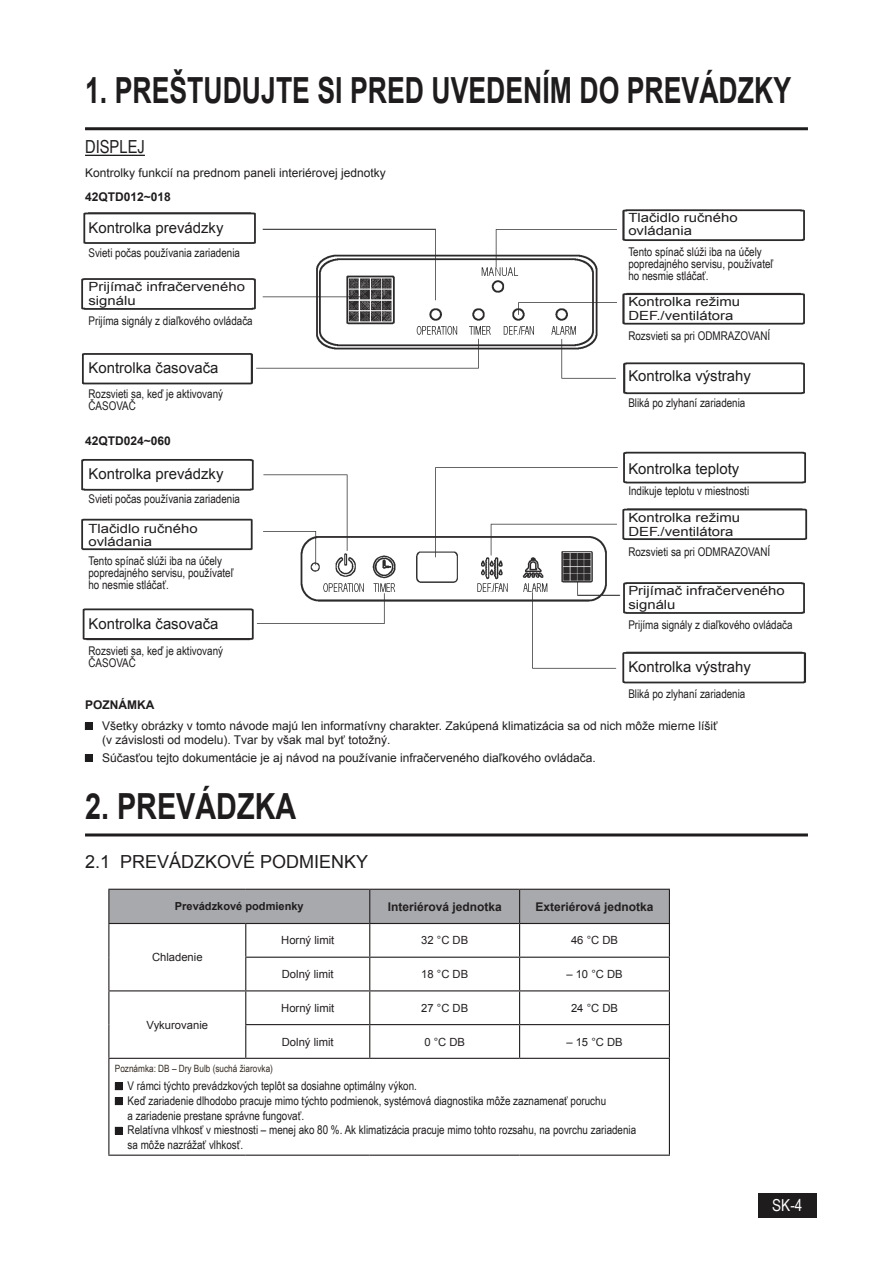
<style>
.page{position:relative;width:893px;height:1263px;background:#fff}
.page>*{position:absolute;margin:0;border:0;box-sizing:border-box;transform-origin:0 0}
.t1{font:700 36px "Arial";color:#1f1c1d;scale:.74 1}
.t2{font:700 36px "Arial";color:#1f1c1d;scale:.8 1}
.t3{font:18px "Arial";color:#1f1c1d}
.t4{font:18px "Arial Narrow";color:#1f1c1d}
.t5{font:16.5px "Arial Narrow";color:#fff}
.t6{font:14.85px "Arial";color:#1f1c1d}
.t7{font:12.6px/13.5px "Arial";color:#1f1c1d;scale:1.18 1}
.t8{font:12px/12px "Arial Narrow";color:#1f1c1d}
.t9{font:12px/14.2px "Arial";color:#1f1c1d}
.t10{font:700 12px "Arial";color:#231f20}
.t11{font:700 12px "Arial";color:#1f1c1d}
.t12{font:11.25px "Arial";color:#231f20}
.t13{font:700 11.1px "Arial";color:#1f1c1d}
.t14{font:10.05px "Arial Narrow";color:#342b22}
</style>
<div class="page">
<hr style="left:85px;top:127px;width:723px;height:3px;background:#1f1c1d">
<hr style="left:85px;top:833px;width:723px;height:3px;background:#1f1c1d">
<img style="left:81px;top:209px;width:727px;height:475px">
<hr style="left:85px;top:155px;width:60px;height:1px;background:#1f1c1d">
<svg style="left:85px;top:723px;width:8px;height:7px"></svg>
<svg style="left:85px;top:754px;width:8px;height:8px"></svg>
<div style="left:758px;top:1193px;width:58px;height:24px;background:#1f1c1d"></div>
<div style="left:109px;top:890px;width:560px;height:33px;background:#a8a9ad"></div>
<hr style="left:669px;top:1059px;width:1px;height:95px;background:#231f20">
<hr style="left:108px;top:889px;width:138px;height:1px;background:#231f20">
<hr style="left:108px;top:890px;width:1px;height:33px;background:#231f20">
<hr style="left:246px;top:889px;width:124px;height:1px;background:#231f20">
<hr style="left:370px;top:889px;width:150px;height:1px;background:#231f20">
<hr style="left:369px;top:890px;width:1px;height:33px;background:#231f20">
<hr style="left:520px;top:889px;width:150px;height:1px;background:#231f20">
<hr style="left:519px;top:890px;width:1px;height:33px;background:#231f20">
<hr style="left:669px;top:890px;width:1px;height:33px;background:#231f20">
<hr style="left:108px;top:923px;width:138px;height:1px;background:#231f20">
<hr style="left:108px;top:924px;width:1px;height:33px;background:#231f20">
<hr style="left:108px;top:957px;width:1px;height:33px;background:#231f20">
<hr style="left:246px;top:923px;width:124px;height:1px;background:#231f20">
<hr style="left:245px;top:924px;width:1px;height:33px;background:#231f20">
<hr style="left:370px;top:923px;width:150px;height:1px;background:#231f20">
<hr style="left:369px;top:924px;width:1px;height:33px;background:#231f20">
<hr style="left:520px;top:923px;width:150px;height:1px;background:#231f20">
<hr style="left:519px;top:924px;width:1px;height:33px;background:#231f20">
<hr style="left:669px;top:924px;width:1px;height:33px;background:#231f20">
<hr style="left:245px;top:957px;width:125px;height:1px;background:#231f20">
<hr style="left:245px;top:958px;width:1px;height:32px;background:#231f20">
<hr style="left:370px;top:957px;width:150px;height:1px;background:#231f20">
<hr style="left:369px;top:958px;width:1px;height:32px;background:#231f20">
<hr style="left:520px;top:957px;width:150px;height:1px;background:#231f20">
<hr style="left:519px;top:958px;width:1px;height:32px;background:#231f20">
<hr style="left:669px;top:958px;width:1px;height:32px;background:#231f20">
<hr style="left:108px;top:990px;width:138px;height:1px;background:#231f20">
<hr style="left:108px;top:991px;width:1px;height:33px;background:#231f20">
<hr style="left:108px;top:1024px;width:1px;height:34px;background:#231f20">
<hr style="left:246px;top:990px;width:124px;height:1px;background:#231f20">
<hr style="left:245px;top:991px;width:1px;height:33px;background:#231f20">
<hr style="left:370px;top:990px;width:150px;height:1px;background:#231f20">
<hr style="left:369px;top:991px;width:1px;height:33px;background:#231f20">
<hr style="left:520px;top:990px;width:150px;height:1px;background:#231f20">
<hr style="left:519px;top:991px;width:1px;height:33px;background:#231f20">
<hr style="left:669px;top:991px;width:1px;height:33px;background:#231f20">
<hr style="left:245px;top:1024px;width:125px;height:1px;background:#231f20">
<hr style="left:245px;top:1025px;width:1px;height:33px;background:#231f20">
<hr style="left:370px;top:1024px;width:150px;height:1px;background:#231f20">
<hr style="left:369px;top:1025px;width:1px;height:33px;background:#231f20">
<hr style="left:520px;top:1024px;width:150px;height:1px;background:#231f20">
<hr style="left:519px;top:1025px;width:1px;height:33px;background:#231f20">
<hr style="left:669px;top:1025px;width:1px;height:33px;background:#231f20">
<hr style="left:108px;top:1058px;width:138px;height:1px;background:#231f20">
<hr style="left:108px;top:1059px;width:1px;height:95px;background:#231f20">
<hr style="left:246px;top:1058px;width:124px;height:1px;background:#231f20">
<hr style="left:370px;top:1058px;width:150px;height:1px;background:#231f20">
<hr style="left:520px;top:1058px;width:150px;height:1px;background:#231f20">
<hr style="left:108px;top:1154px;width:138px;height:2px;background:#231f20">
<hr style="left:246px;top:1154px;width:124px;height:2px;background:#231f20">
<hr style="left:370px;top:1154px;width:150px;height:2px;background:#231f20">
<hr style="left:520px;top:1154px;width:150px;height:2px;background:#231f20">
<svg style="left:115px;top:1083px;width:7px;height:7px"></svg>
<svg style="left:115px;top:1097px;width:7px;height:8px"></svg>
<svg style="left:115px;top:1127px;width:7px;height:7px"></svg>
<h1 class="t1" style="left:85px;top:66px;width:956px">1. PREŠTUDUJTE SI PRED UVEDENÍM DO PREVÁDZKY</h1>
<h2 class="t4" style="left:85px;top:134px;width:61px">DISPLEJ</h2>
<p class="t9" style="left:85px;top:166px;width:302px">Kontrolky funkcií na prednom paneli interiérovej jednotky</p>
<p class="t11" style="left:85px;top:189px;width:87px">42QTD012~018</p>
<p class="t6" style="left:89px;top:218px;width:136px">Kontrolka prevádzky</p>
<p class="t8" style="left:88px;top:246px;width:153px">Svieti počas používania zariadenia</p>
<p class="t7" style="left:88px;top:280px;width:134px">Prijímač infračerveného signálu</p>
<p class="t8" style="left:88px;top:315px;width:166px">Prijíma signály z diaľkového ovládača</p>
<p class="t6" style="left:88px;top:358px;width:131px">Kontrolka časovača</p>
<p class="t8" style="left:88px;top:388px;width:136px">Rozsvieti sa, keď je aktivovaný<br>ČASOVAČ</p>
<p class="t11" style="left:85px;top:433px;width:87px">42QTD024~060</p>
<p class="t6" style="left:88px;top:464px;width:136px">Kontrolka prevádzky</p>
<p class="t8" style="left:88px;top:492px;width:153px">Svieti počas používania zariadenia</p>
<p class="t7" style="left:88px;top:522px;width:94px">Tlačidlo ručného ovládania</p>
<p class="t8" style="left:88px;top:554px;width:147px">Tento spínač slúži iba na účely popredajného servisu, používateľ ho nesmie stláčať.</p>
<p class="t6" style="left:88px;top:614px;width:131px">Kontrolka časovača</p>
<p class="t8" style="left:88px;top:644px;width:136px">Rozsvieti sa, keď je aktivovaný<br>ČASOVAČ</p>
<p class="t7" style="left:628px;top:211px;width:94px">Tlačidlo ručného ovládania</p>
<p class="t8" style="left:628px;top:245px;width:147px">Tento spínač slúži iba na účely popredajného servisu, používateľ ho nesmie stláčať.</p>
<p class="t7" style="left:628px;top:295px;width:96px">Kontrolka režimu<br>DEF./ventilátora</p>
<p class="t8" style="left:628px;top:329px;width:143px">Rozsvieti sa pri ODMRAZOVANÍ</p>
<p class="t6" style="left:628px;top:366px;width:124px">Kontrolka výstrahy</p>
<p class="t8" style="left:628px;top:397px;width:119px">Bliká po zlyhaní zariadenia</p>
<p class="t6" style="left:628px;top:459px;width:112px">Kontrolka teploty</p>
<p class="t8" style="left:628px;top:484px;width:122px">Indikuje teplotu v miestnosti</p>
<p class="t7" style="left:628px;top:511px;width:96px">Kontrolka režimu<br>DEF./ventilátora</p>
<p class="t8" style="left:628px;top:546px;width:143px">Rozsvieti sa pri ODMRAZOVANÍ</p>
<p class="t7" style="left:628px;top:584px;width:134px">Prijímač infračerveného signálu</p>
<p class="t8" style="left:628px;top:618px;width:166px">Prijíma signály z diaľkového ovládača</p>
<p class="t6" style="left:628px;top:657px;width:124px">Kontrolka výstrahy</p>
<p class="t8" style="left:628px;top:688px;width:119px">Bliká po zlyhaní zariadenia</p>
<p class="t9" style="left:102px;top:719px;width:617px">Všetky obrázky v tomto návode majú len informatívny charakter. Zakúpená klimatizácia sa od nich môže mierne líšiť (v závislosti od modelu). Tvar by však mal byť totožný.</p>
<p class="t9" style="left:102px;top:750px;width:495px">Súčasťou tejto dokumentácie je aj návod na používanie infračerveného diaľkového ovládača.</p>
<h1 class="t2" style="left:85px;top:783px;width:266px">2. PREVÁDZKA</h1>
<h2 class="t3" style="left:85px;top:850px;width:285px">2.1 PREVÁDZKOVÉ PODMIENKY</h2>
<p class="t11" style="left:85px;top:696px;width:71px">POZNÁMKA</p>
<p class="t13" style="left:175px;top:899px;width:130px">Prevádzkové podmienky</p>
<p class="t10" style="left:388px;top:898px;width:116px">Interiérová jednotka</p>
<p class="t10" style="left:535px;top:898px;width:120px">Exteriérová jednotka</p>
<p class="t12" style="left:152px;top:950px;width:52px">Chladenie</p>
<p class="t12" style="left:281px;top:933px;width:55px">Horný limit</p>
<p class="t12" style="left:421px;top:933px;width:49px">32 °C DB</p>
<p class="t12" style="left:571px;top:933px;width:49px">46 °C DB</p>
<p class="t12" style="left:282px;top:967px;width:53px">Dolný limit</p>
<p class="t12" style="left:421px;top:967px;width:49px">18 °C DB</p>
<p class="t12" style="left:566px;top:967px;width:58px">– 10 °C DB</p>
<p class="t12" style="left:147px;top:1017px;width:63px">Vykurovanie</p>
<p class="t12" style="left:281px;top:1000px;width:55px">Horný limit</p>
<p class="t12" style="left:421px;top:1000px;width:49px">27 °C DB</p>
<p class="t12" style="left:571px;top:1000px;width:49px">24 °C DB</p>
<p class="t12" style="left:282px;top:1034px;width:53px">Dolný limit</p>
<p class="t12" style="left:424px;top:1034px;width:42px">0 °C DB</p>
<p class="t12" style="left:566px;top:1034px;width:58px">– 15 °C DB</p>
<p class="t14" style="left:115px;top:1061px;width:160px">Poznámka: DB – Dry Bulb (suchá žiarovka)</p>
<p class="t8" style="left:128px;top:1078px;width:510px;line-height:14.7px">V rámci týchto prevádzkových teplôt sa dosiahne optimálny výkon.<br>Keď zariadenie dlhodobo pracuje mimo týchto podmienok, systémová diagnostika môže zaznamenať poruchu<br>a zariadenie prestane správne fungovať.<br>Relatívna vlhkosť v miestnosti – menej ako 80 %. Ak klimatizácia pracuje mimo tohto rozsahu, na povrchu zariadenia sa môže nazrážať vlhkosť.</p>
<h3 class="t5" style="left:772px;top:1193px;width:32px">SK-4</h3>
</div>
